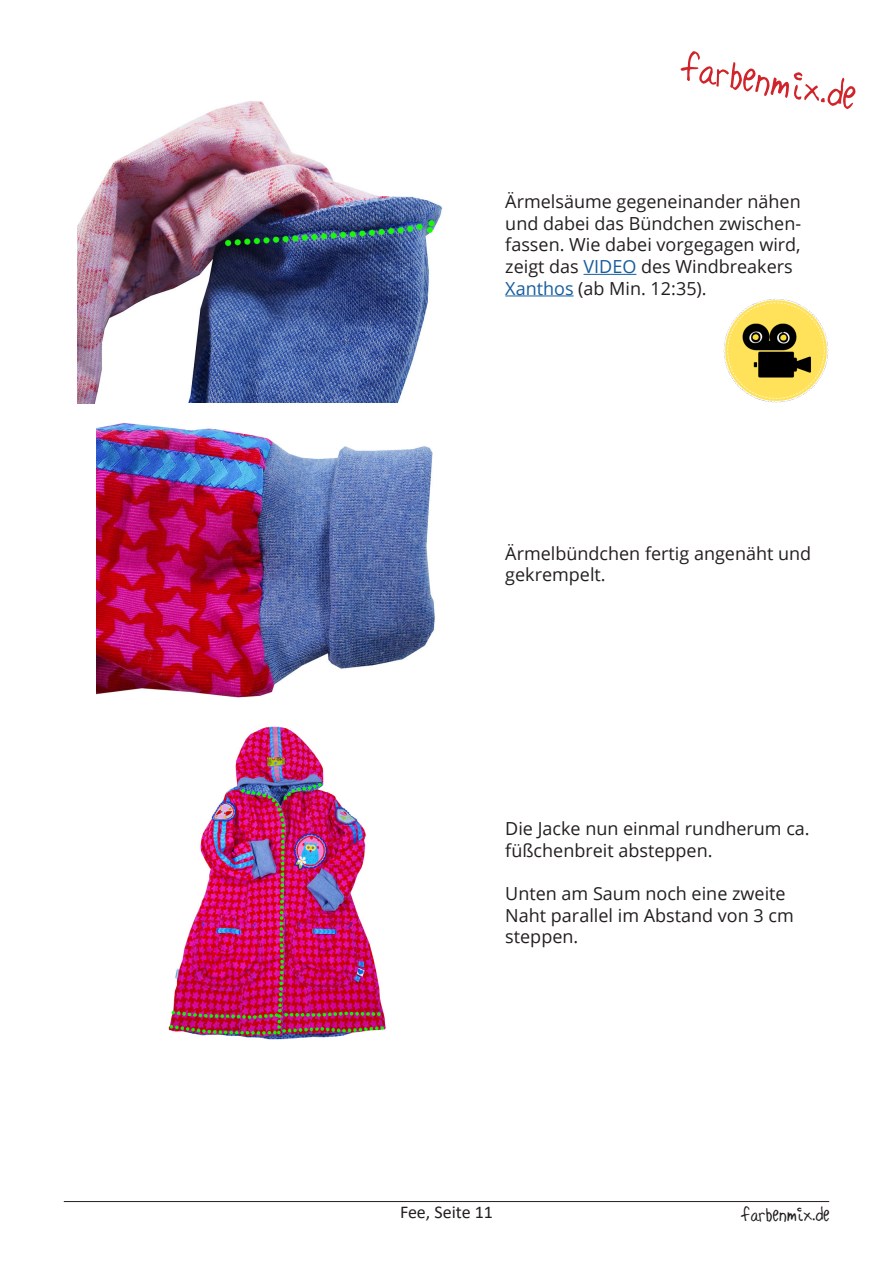
<style>
.page{position:relative;width:893px;height:1263px;background:#fff}
.page>*{position:absolute;margin:0;border:0;box-sizing:border-box;transform-origin:0 0}
.t1{font:45px "Hilde Sharpie";color:#d1232a}
.t2{font:22.5px "Hilde Sharpie";color:#231f20}
.t3{font:18px/21.6px "Open Sans";color:#231f20}
.t4{font:18px "Calibri";color:#231f20}
.s1{color:#175d9e}
</style>
<div class="page">
<hr style="left:64px;top:1201px;width:765px;height:1px;background:#231f20">
<img style="left:78px;top:101px;width:365px;height:303px">
<hr style="left:584px;top:274px;width:52px;height:1px;background:#175d9e">
<hr style="left:505px;top:295px;width:69px;height:1px;background:#175d9e">
<img style="left:96px;top:422px;width:339px;height:276px">
<img style="left:168px;top:726px;width:218px;height:314px">
<img style="left:723px;top:298px;width:106px;height:105px">
<h1 class="t1" style="left:688px;top:36px;width:177px;rotate:10deg">farbenmix.de</h1>
<p class="t3" style="left:505px;top:190px;width:297px">Ärmelsäume gegeneinander nähen und dabei das Bündchen zwischen&shy;fassen. Wie dabei vorgegagen wird, zeigt das <span class="s1">VIDEO</span> des Windbreakers<br><span class="s1">Xanthos</span> (ab Min. 12:35).</p>
<p class="t3" style="left:505px;top:542px;width:308px">Ärmelbündchen fertig angenäht und gekrempelt.</p>
<p class="t3" style="left:505px;top:817px;width:306px">Die Jacke nun einmal rundherum ca. füßchenbreit absteppen.</p>
<p class="t3" style="left:505px;top:882px;width:290px">Unten am Saum noch eine zweite<br>Naht parallel im Abstand von 3 cm steppen.</p>
<p class="t4" style="left:400px;top:1200px;width:94px">Fee, Seite 11</p>
<p class="t2" style="left:742px;top:1199px;width:89px">farbenmix.de</p>
</div>
